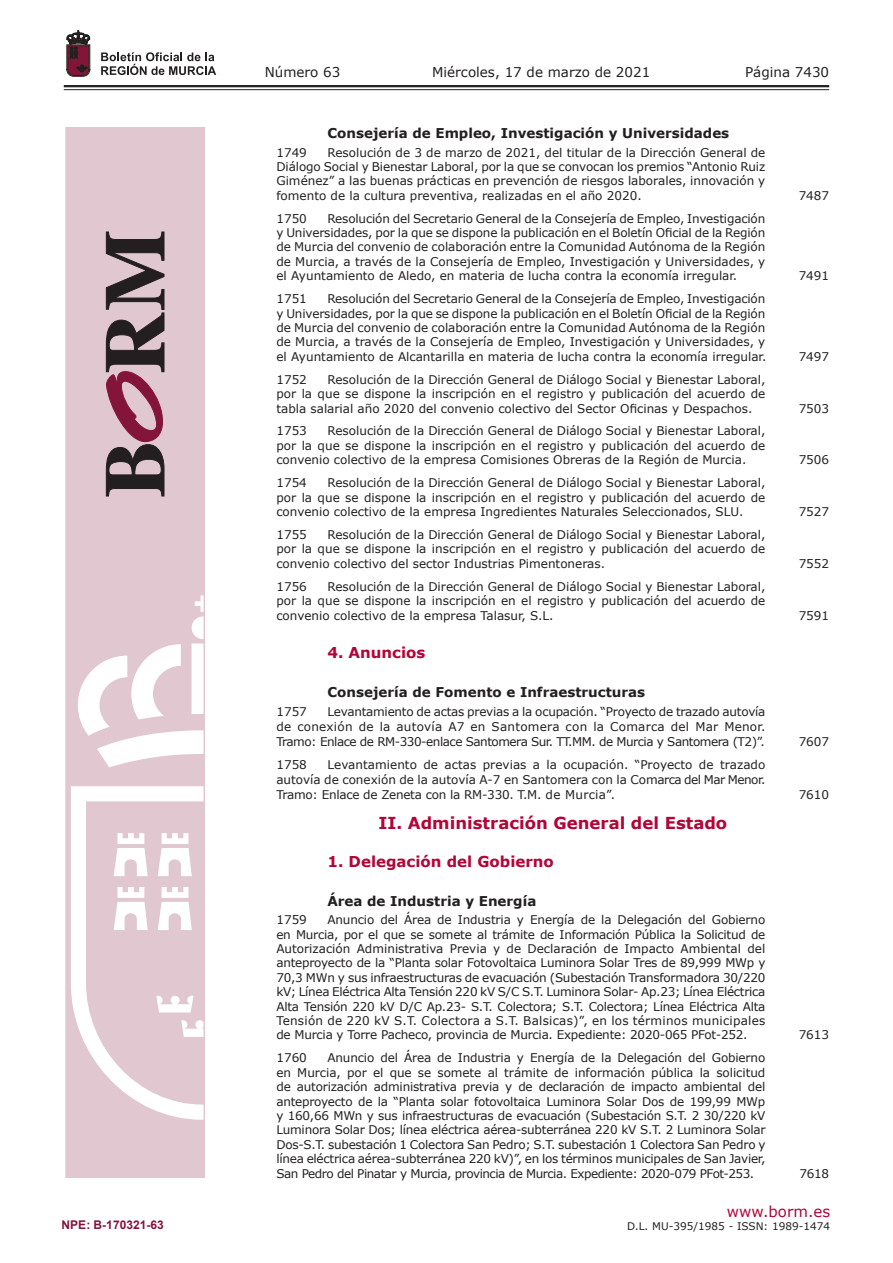
<style>
.page{position:relative;width:893px;height:1263px;background:#fff}
.page>*{position:absolute;margin:0;border:0;box-sizing:border-box;transform-origin:0 0}
.t1{font:700 16.5px "Verdana";color:#b30437}
.t2{font:700 15px "Verdana";color:#b30437}
.t3{font:15px "Verdana";color:#b30437}
.t4{font:700 13.5px "Verdana";color:#231f20}
.t5{font:13.5px "Verdana";color:#231f20}
.t6{font:12px/14.4px "Verdana";color:#231f20;text-align:justify}
.t7{font:700 12px "Arial";color:#83143a}
.t8{font:10.5px "Verdana";color:#231f20}
</style>
<div class="page">
<hr style="left:64px;top:85px;width:765px;height:2px;background:#231f20">
<hr style="left:64px;top:89px;width:765px;height:1px;background:#231f20">
<svg style="left:101px;top:52px;width:115px;height:23px"></svg>
<svg style="left:67px;top:31px;width:23px;height:45px"></svg>
<svg style="left:65px;top:128px;width:140px;height:1050px;background:#e5cfd7"></svg>
<svg style="left:106px;top:232px;width:58px;height:264px;background:#8b6f79"></svg>
<p class="t7" style="left:62px;top:1216px;width:104px">NPE: B-170321-63</p>
<p class="t5" style="left:265px;top:62px;width:77px">Número 63</p>
<p class="t5" style="left:432px;top:62px;width:220px">Miércoles, 17 de marzo de 2021</p>
<p class="t5" style="left:745px;top:62px;width:86px">Página 7430</p>
<p class="t4" style="left:327px;top:123px;width:403px">Consejería de Empleo, Investigación y Universidades</p>
<p class="t6" style="left:276px;top:145px;width:490px;text-indent:51px">Resolución de 3 de marzo de 2021, del titular de la Dirección General de Diálogo Social y Bienestar Laboral, por la que se convocan los premios “Antonio Ruiz Giménez” a las buenas prácticas en prevención de riesgos laborales, innovación y fomento de la cultura preventiva, realizadas en el año 2020.</p>
<p class="t6" style="left:276px;top:145px;width:32px">1749</p>
<p class="t6" style="left:276px;top:211px;width:490px;text-indent:51px">Resolución del Secretario General de la Consejería de Empleo, Investigación y Universidades, por la que se dispone la publicación en el Boletín Oficial de la Región de Murcia del convenio de colaboración entre la Comunidad Autónoma de la Región de Murcia, a través de la Consejería de Empleo, Investigación y Universidades, y el Ayuntamiento de Aledo, en materia de lucha contra la economía irregular.</p>
<p class="t6" style="left:276px;top:211px;width:32px">1750</p>
<p class="t6" style="left:276px;top:291px;width:491px;text-indent:51px">Resolución del Secretario General de la Consejería de Empleo, Investigación y Universidades, por la que se dispone la publicación en el Boletín Oficial de la Región de Murcia del convenio de colaboración entre la Comunidad Autónoma de la Región de Murcia, a través de la Consejería de Empleo, Investigación y Universidades, y el Ayuntamiento de Alcantarilla en materia de lucha contra la economía irregular.</p>
<p class="t6" style="left:276px;top:291px;width:32px">1751</p>
<p class="t6" style="left:276px;top:372px;width:490px;text-indent:51px">Resolución de la Dirección General de Diálogo Social y Bienestar Laboral, por la que se dispone la inscripción en el registro y publicación del acuerdo de tabla salarial año 2020 del convenio colectivo del Sector Oficinas y Despachos.</p>
<p class="t6" style="left:276px;top:372px;width:32px">1752</p>
<p class="t6" style="left:276px;top:424px;width:490px;text-indent:51px">Resolución de la Dirección General de Diálogo Social y Bienestar Laboral, por la que se dispone la inscripción en el registro y publicación del acuerdo de convenio colectivo de la empresa Comisiones Obreras de la Región de Murcia.</p>
<p class="t6" style="left:276px;top:424px;width:32px">1753</p>
<p class="t6" style="left:276px;top:475px;width:490px;text-indent:51px">Resolución de la Dirección General de Diálogo Social y Bienestar Laboral, por la que se dispone la inscripción en el registro y publicación del acuerdo de convenio colectivo de la empresa Ingredientes Naturales Seleccionados, SLU.</p>
<p class="t6" style="left:276px;top:475px;width:32px">1754</p>
<p class="t6" style="left:276px;top:527px;width:490px;text-indent:51px">Resolución de la Dirección General de Diálogo Social y Bienestar Laboral, por la que se dispone la inscripción en el registro y publicación del acuerdo de convenio colectivo del sector Industrias Pimentoneras.</p>
<p class="t6" style="left:276px;top:527px;width:32px">1755</p>
<p class="t6" style="left:276px;top:579px;width:490px;text-indent:51px">Resolución de la Dirección General de Diálogo Social y Bienestar Laboral, por la que se dispone la inscripción en el registro y publicación del acuerdo de convenio colectivo de la empresa Talasur, S.L.</p>
<p class="t6" style="left:276px;top:579px;width:32px">1756</p>
<p class="t2" style="left:327px;top:642px;width:100px">4. Anuncios</p>
<p class="t4" style="left:327px;top:682px;width:319px">Consejería de Fomento e Infraestructuras</p>
<p class="t6" style="left:276px;top:704px;width:491px;line-height:15px;text-indent:51px">Levantamiento de actas previas a la ocupación. “Proyecto de trazado autovía de conexión de la autovía A7 en Santomera con la Comarca del Mar Menor.<br>Tramo: Enlace de RM-330-enlace Santomera Sur. TT.MM. de Murcia y Santomera (T2)”.</p>
<p class="t6" style="left:276px;top:704px;width:32px">1757</p>
<p class="t6" style="left:276px;top:757px;width:490px;line-height:15px;text-indent:51px">Levantamiento de actas previas a la ocupación. “Proyecto de trazado autovía de conexión de la autovía A-7 en Santomera con la Comarca del Mar Menor.<br>Tramo: Enlace de Zeneta con la RM-330. T.M. de Murcia”.</p>
<p class="t6" style="left:276px;top:758px;width:32px">1758</p>
<h1 class="t1" style="left:378px;top:811px;width:350px">II. Administración General del Estado</h1>
<p class="t2" style="left:327px;top:850px;width:228px">1. Delegación del Gobierno</p>
<p class="t4" style="left:327px;top:891px;width:210px">Área de Industria y Energía</p>
<p class="t6" style="left:276px;top:912px;width:491px;text-indent:51px">Anuncio del Área de Industria y Energía de la Delegación del Gobierno en Murcia, por el que se somete al trámite de Información Pública la Solicitud de Autorización Administrativa Previa y de Declaración de Impacto Ambiental del anteproyecto de la “Planta solar Fotovoltaica Luminora Solar Tres de 89,999 MWp y 70,3 MWn y sus infraestructuras de evacuación (Subestación Transformadora 30/220 kV; Línea Eléctrica Alta Tensión 220 kV S/C S.T. Luminora Solar- Ap.23; Línea Eléctrica Alta Tensión 220 kV D/C Ap.23- S.T. Colectora; S.T. Colectora; Línea Eléctrica Alta Tensión de 220 kV S.T. Colectora a S.T. Balsicas)”, en los términos municipales de Murcia y Torre Pacheco, provincia de Murcia. Expediente: 2020-065 PFot-252.</p>
<p class="t6" style="left:276px;top:912px;width:32px">1759</p>
<p class="t6" style="left:276px;top:1050px;width:491px;text-indent:51px">Anuncio del Área de Industria y Energía de la Delegación del Gobierno en Murcia, por el que se somete al trámite de información pública la solicitud de autorización administrativa previa y de declaración de impacto ambiental del anteproyecto de la “Planta solar fotovoltaica Luminora Solar Dos de 199,99 MWp y 160,66 MWn y sus infraestructuras de evacuación (Subestación S.T. 2 30/220 kV Luminora Solar Dos; línea eléctrica aérea-subterránea 220 kV S.T. 2 Luminora Solar Dos-S.T. subestación 1 Colectora San Pedro; S.T. subestación 1 Colectora San Pedro y línea eléctrica aérea-subterránea 220 kV)”, en los términos municipales de San Javier, San Pedro del Pinatar y Murcia, provincia de Murcia. Expediente: 2020-079 PFot-253.</p>
<p class="t6" style="left:276px;top:1050px;width:32px">1760</p>
<p class="t6" style="left:799px;top:188px;width:32px">7487</p>
<p class="t6" style="left:799px;top:269px;width:32px">7491</p>
<p class="t6" style="left:799px;top:349px;width:32px">7497</p>
<p class="t6" style="left:799px;top:401px;width:32px">7503</p>
<p class="t6" style="left:799px;top:452px;width:32px">7506</p>
<p class="t6" style="left:799px;top:504px;width:32px">7527</p>
<p class="t6" style="left:799px;top:556px;width:32px">7552</p>
<p class="t6" style="left:799px;top:608px;width:32px">7591</p>
<p class="t6" style="left:799px;top:734px;width:32px">7607</p>
<p class="t6" style="left:799px;top:788px;width:32px">7610</p>
<p class="t6" style="left:799px;top:1028px;width:32px">7613</p>
<p class="t6" style="left:799px;top:1166px;width:31px">7618</p>
<p class="t3" style="left:727px;top:1201px;width:105px">www.borm.es</p>
<p class="t8" style="left:627px;top:1218px;width:205px">D.L. MU-395/1985 - ISSN: 1989-1474</p>
</div>
